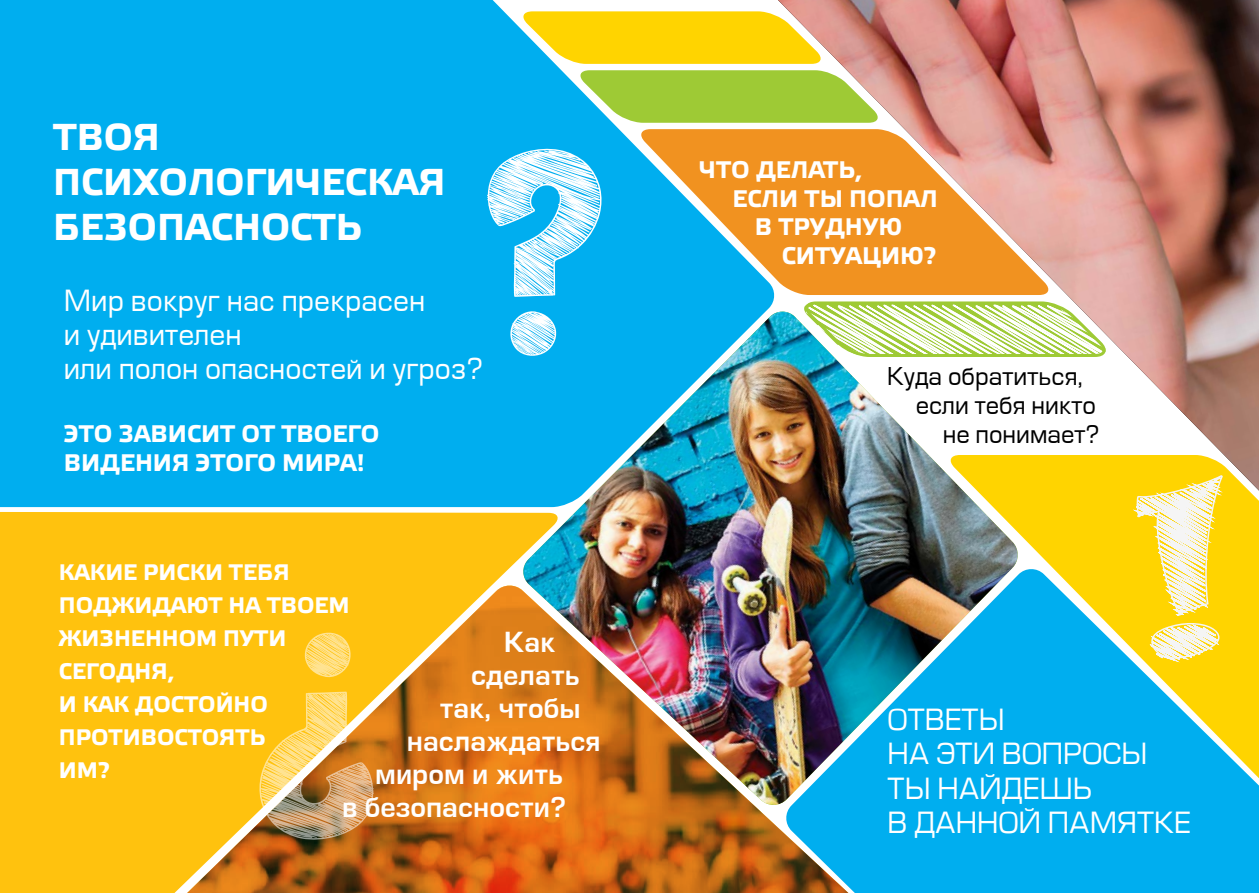
<style>
.page{position:relative;width:1259px;height:893px;background:#fff}
.page>*{position:absolute;margin:0;border:0;box-sizing:border-box;transform-origin:0 0}
.t1{font:700 37.5px/45px "Etelka Text Pro";color:#fff}
.t2{font:28.5px/34.2px "GL Europe Normal";color:#fff}
.t3{font:27px "GL Europe Demi Normal";color:#fff}
.t4{font:700 24px/28.8px "Etelka Text Pro";color:#fff}
.t5{font:24px "GL Europe Normal";color:#000}
.t6{font:700 22.5px/33px "Etelka Text Pro";color:#fff}
</style>
<div class="page">
<div style="left:0;top:0;width:775px;height:507px;background:#00aeef"></div>
<svg style="left:487px;top:148px;width:115px;height:149px"></svg>
<svg style="left:509px;top:310px;width:12px;height:48px"></svg>
<svg style="left:520px;top:11px;width:258px;height:53px"></svg>
<div style="left:889px;top:807px;width:370px;height:86px;background:#00aeef"></div>
<svg style="left:947px;top:491px;width:312px;height:383px;fill:#00aeef"></svg>
<svg style="left:577px;top:70px;width:201px;height:53px"></svg>
<svg style="left:638px;top:129px;width:140px;height:166px"></svg>
<svg style="left:560px;top:807px;width:329px;height:86px"></svg>
<img style="left:778px;top:0;width:481px;height:491px">
<img style="left:521px;top:312px;width:498px;height:495px">
<svg style="left:0;top:512px;width:560px;height:381px;fill:#ffc20e"></svg>
<svg style="left:259px;top:692px;width:115px;height:149px"></svg>
<svg style="left:303px;top:631px;width:49px;height:48px"></svg>
<svg style="left:1116px;top:474px;width:143px;height:199px"></svg>
<svg style="left:801px;top:272px;width:307px;height:122px"></svg>
<h1 class="t1" style="left:53px;top:117px;width:394px">ТВОЯ<br>ПСИХОЛОГИЧЕСКАЯ<br>БЕЗОПАСНОСТЬ</h1>
<p class="t2" style="left:64px;top:284px;width:421px">Мир вокруг нас прекрасен<br>и удивителен<br>или полон опасностей и угроз?</p>
<p class="t4" style="left:64px;top:421px;width:317px">ЭТО ЗАВИСИТ ОТ ТВОЕГО<br>ВИДЕНИЯ ЭТОГО МИРА!</p>
<p class="t6" style="left:59px;top:557px;width:292px">КАКИЕ РИСКИ ТЕБЯ<br>ПОДЖИДАЮТ НА ТВОЕМ<br>ЖИЗНЕННОМ ПУТИ<br>СЕГОДНЯ,<br>И КАК ДОСТОЙНО<br>ПРОТИВОСТОЯТЬ<br>ИМ?</p>
<p class="t3" style="left:504px;top:627px;width:53px">Как</p>
<p class="t3" style="left:471px;top:660px;width:110px">сделать</p>
<p class="t3" style="left:440px;top:693px;width:143px">так, чтобы</p>
<p class="t3" style="left:407px;top:726px;width:195px">наслаждаться</p>
<p class="t3" style="left:375px;top:759px;width:190px">миром и жить</p>
<p class="t3" style="left:342px;top:792px;width:226px">в безопасности?</p>
<p class="t4" style="left:699px;top:156px;width:165px">ЧТО ДЕЛАТЬ,</p>
<p class="t4" style="left:732px;top:185px;width:207px">ЕСЛИ ТЫ ПОПАЛ</p>
<p class="t4" style="left:755px;top:214px;width:149px">В ТРУДНУЮ</p>
<p class="t4" style="left:782px;top:243px;width:156px">СИТУАЦИЮ?</p>
<p class="t5" style="left:887px;top:364px;width:197px">Куда обратиться,</p>
<p class="t5" style="left:915px;top:393px;width:182px">если тебя никто</p>
<p class="t5" style="left:942px;top:422px;width:158px">не понимает?</p>
<p class="t2" style="left:887px;top:704px;width:305px">ОТВЕТЫ<br>НА ЭТИ ВОПРОСЫ<br>ТЫ НАЙДЕШЬ<br>В ДАННОЙ ПАМЯТКЕ</p>
</div>
